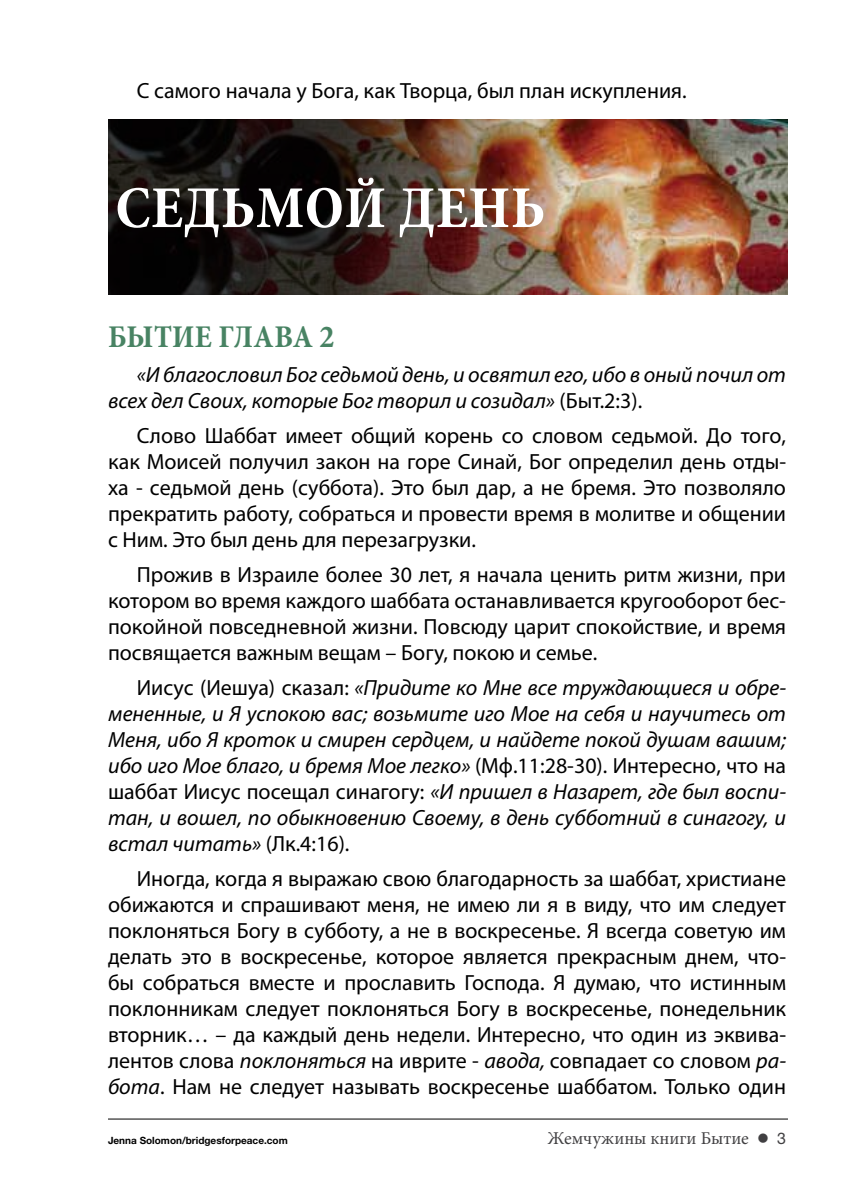
<style>
.page{position:relative;width:842px;height:1191px;background:#fff}
.page>*{position:absolute;margin:0;border:0;box-sizing:border-box;transform-origin:0 0}
.t1{font:700 condensed 60px "Minion Pro";letter-spacing:.01em;color:#fff}
.t2{font:700 condensed 32px "Minion Pro";letter-spacing:.01em;color:#488363}
.t3{font:22px/26px "Myriad Pro";color:#000;text-align:justify}
.t4{font:italic 22px/26px "Myriad Pro";color:#000}
.t5{font:18px "Minion Pro";color:#414042}
.t6{font:700 10px "Helvetica Neue LT Std";color:#000}
.s1{font-style:normal}
.s2{font-style:italic}
.s3{font-family:"Helvetica Neue LT Std";font-size:16px}
</style>
<div class="page">
<hr style="left:108px;top:1118px;width:680px;height:1px;background:#000">
<img style="left:590px;top:119px;width:198px;height:175px">
<img style="left:108px;top:119px;width:482px;height:176px">
<p class="t3" style="left:137px;top:77px;width:551px">С самого начала у Бога, как Творца, был план искупления.</p>
<h1 class="t1" style="left:115px;top:166px;width:431px">СЕДЬМОЙ ДЕНЬ</h1>
<h2 class="t2" style="left:108px;top:314px;width:228px">БЫТИЕ ГЛАВА 2</h2>
<p class="t4" style="left:108px;top:361px;width:679px;text-indent:29px">«И благословил Бог седьмой день, и освятил его, ибо в оный почил от всех дел Своих, которые Бог творил и созидал» <span class="s1">(Быт.2:3).</span></p>
<p class="t3" style="left:108px;top:422px;width:680px;text-indent:29px">Слово Шаббат имеет общий корень со словом седьмой. До того, как Моисей получил закон на горе Синай, Бог определил день отды&shy;ха - седьмой день (суббота). Это был дар, а не бремя. Это позволяло прекратить работу, собраться и провести время в молитве и общении с Ним. Это был день для перезагрузки.</p>
<p class="t3" style="left:108px;top:561px;width:680px;text-indent:29px">Прожив в Израиле более 30 лет, я начала ценить ритм жизни, при котором во время каждого шаббата останавливается кругооборот бес&shy;покойной повседневной жизни. Повсюду царит спокойствие, и время посвящается важным вещам – Богу, покою и семье.</p>
<p class="t4" style="left:108px;top:674px;width:680px;text-align:justify;text-indent:29px"><span class="s1">Иисус (Иешуа) сказал:</span> «Придите ко Мне все труждающиеся и обре&shy;мененные, и Я успокою вас; возьмите иго Мое на себя и научитесь от Меня, ибо Я кроток и смирен сердцем, и найдете покой душам вашим; ибо иго Мое благо, и бремя Мое легко» <span class="s1">(Мф.11:28-30). Интересно, что на шаббат Иисус посещал синагогу:</span> «И пришел в Назарет, где был воспи&shy;тан, и вошел, по обыкновению Своему, в день субботний в синагогу, и встал читать» <span class="s1">(Лк.4:16).</span></p>
<p class="t3" style="left:108px;top:865px;width:680px;text-indent:29px">Иногда, когда я выражаю свою благодарность за шаббат, христиане обижаются и спрашивают меня, не имею ли я в виду, что им следует поклоняться Богу в субботу, а не в воскресенье. Я всегда советую им делать это в воскресенье, которое является прекрасным днем, что&shy;бы собраться вместе и прославить Господа. Я думаю, что истинным поклонникам следует поклоняться Богу в воскресенье, понедельник вторник… – да каждый день недели. Интересно, что один из эквива&shy;лентов слова <span class="s2">поклоняться</span> на иврите - <span class="s2">авода,</span> совпадает со словом <span class="s2">ра&shy;бота</span>. Нам не следует называть воскресенье шаббатом. Только один</p>
<p class="t6" style="left:108px;top:1133px;width:181px">Jenna Solomon/bridgesforpeace.com</p>
<p class="t5" style="left:547px;top:1126px;width:240px">Жемчужины книги Бытие ● <span class="s3">3</span></p>
</div>
